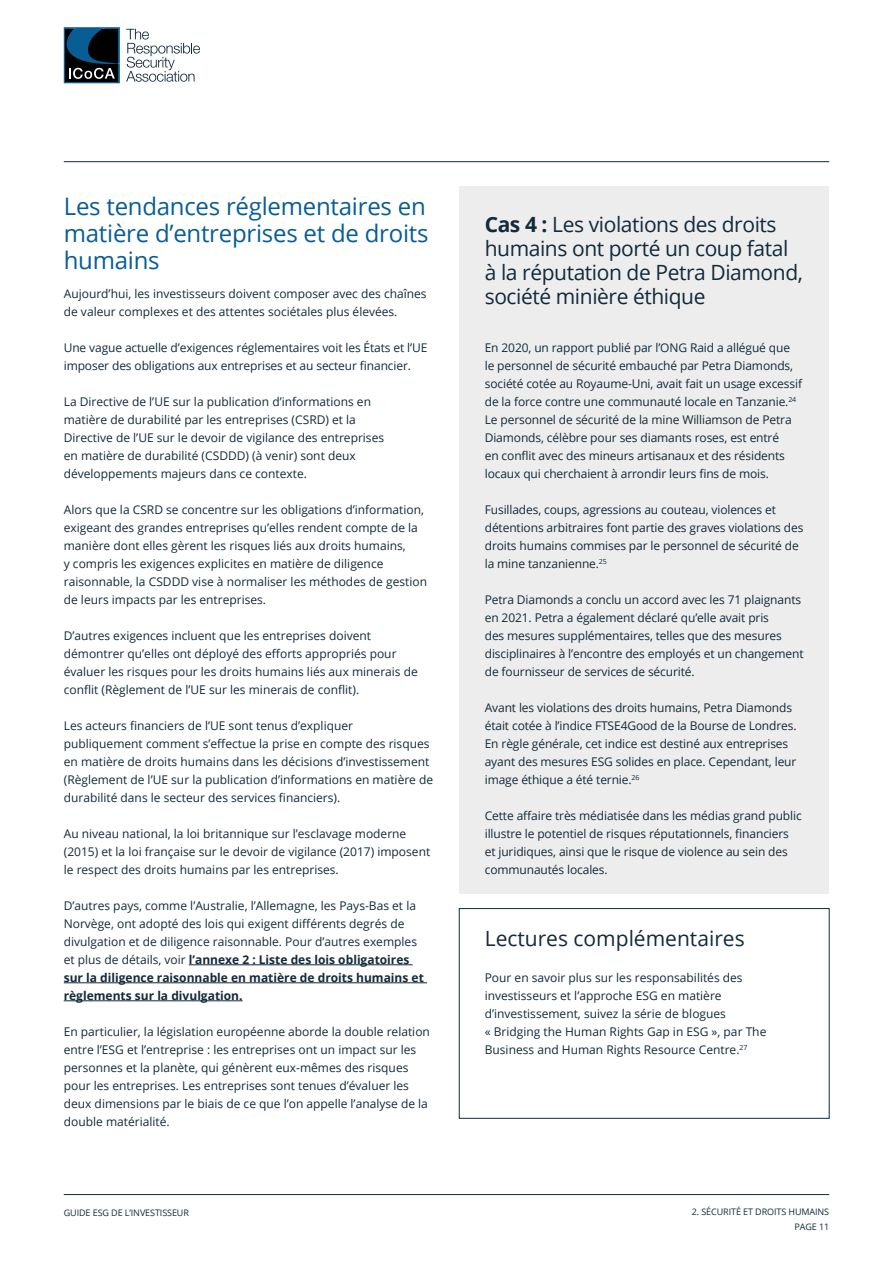
<style>
.page{position:relative;width:893px;height:1263px;background:#fff}
.page>*{position:absolute;margin:0;border:0;box-sizing:border-box;transform-origin:0 0}
.Subtitle{font:24px/27px "Open Sans";letter-spacing:-.01em;color:#085d95;text-align:justify}
.Bullet_Grey_Box{font:21px/24px "Open Sans";letter-spacing:-.02em;color:#122a3a}
.Bullet_Navy_Outline_Box{font:21px "Open Sans";color:#122a3a}
.Body{font:12px/18px "Open Sans";color:#122a3a}
.Bullet_Grey_Box-2{font:12px/18px "Open Sans";letter-spacing:-.01em;color:#122a3a}
.Bullet_Navy_Outline_Box-2{font:12px/18px "Open Sans";color:#122a3a}
.t1{font:9px/15px "Open Sans";letter-spacing:-.01em;color:#122a3a;text-align:right}
.s1{font-weight:700}
</style>
<div class="page">
<hr style="left:64px;top:1194px;width:765px;height:1px;background:#122a3a">
<hr style="left:189px;top:964px;width:224px;height:1px;background:#122a3a">
<hr style="left:64px;top:982px;width:363px;height:1px;background:#122a3a">
<hr style="left:64px;top:1000px;width:179px;height:1px;background:#122a3a">
<div style="left:459px;top:186px;width:370px;height:140px;background:#ededed"></div>
<div style="left:459px;top:313px;width:370px;height:185px;background:#ededed"></div>
<div style="left:459px;top:475px;width:370px;height:113px;background:#ededed"></div>
<div style="left:459px;top:565px;width:370px;height:131px;background:#ededed"></div>
<div style="left:459px;top:673px;width:370px;height:131px;background:#ededed"></div>
<div style="left:459px;top:781px;width:370px;height:113px;background:#ededed"></div>
<div style="left:459px;top:908px;width:371px;height:211px;border:1px solid #122a3a"></div>
<hr style="left:64px;top:161px;width:765px;height:1px;background:#122a3a">
<svg style="left:126px;top:29px;width:74px;height:53px"></svg>
<svg style="left:64px;top:27px;width:56px;height:56px;background:#122f41"></svg>
<p class="Subtitle" style="left:64px;top:192px;width:366px">Les tendances réglementaires en matière d’entreprises et de droits humains</p>
<p class="Body" style="left:64px;top:284px;width:364px">Aujourd’hui, les investisseurs doivent composer avec des chaînes de valeur complexes et des attentes sociétales plus élevées.</p>
<p class="Body" style="left:64px;top:338px;width:365px">Une vague actuelle d’exigences réglementaires voit les États et l’UE imposer des obligations aux entreprises et au secteur financier.</p>
<p class="Body" style="left:64px;top:392px;width:322px">La Directive de l’UE sur la publication d’informations en matière de durabilité par les entreprises (CSRD) et la Directive de l’UE sur le devoir de vigilance des entreprises en matière de durabilité (CSDDD) (à venir) sont deux développements majeurs dans ce contexte.</p>
<p class="Body" style="left:64px;top:500px;width:365px">Alors que la CSRD se concentre sur les obligations d’information, exigeant des grandes entreprises qu’elles rendent compte de la manière dont elles gèrent les risques liés aux droits humains,<br>y compris les exigences explicites en matière de diligence raisonnable, la CSDDD vise à normaliser les méthodes de gestion de leurs impacts par les entreprises.</p>
<p class="Body" style="left:64px;top:626px;width:356px">D’autres exigences incluent que les entreprises doivent démontrer qu’elles ont déployé des efforts appropriés pour évaluer les risques pour les droits humains liés aux minerais de conflit (Règlement de l’UE sur les minerais de conflit).</p>
<p class="Body" style="left:64px;top:716px;width:371px">Les acteurs financiers de l’UE sont tenus d’expliquer publiquement comment s’effectue la prise en compte des risques en matière de droits humains dans les décisions d’investissement (Règlement de l’UE sur la publication d’informations en matière de durabilité dans le secteur des services financiers).</p>
<p class="Body" style="left:64px;top:824px;width:368px">Au niveau national, la loi britannique sur l’esclavage moderne (2015) et la loi française sur le devoir de vigilance (2017) imposent le respect des droits humains par les entreprises.</p>
<p class="Body" style="left:64px;top:896px;width:362px">D’autres pays, comme l’Australie, l’Allemagne, les Pays-Bas et la Norvège, ont adopté des lois qui exigent différents degrés de divulgation et de diligence raisonnable. Pour d’autres exemples et plus de détails, voir <span class="s1">l’annexe 2 : Liste des lois obligatoires sur la diligence raisonnable en matière de droits humains et règlements sur la divulgation.</span></p>
<p class="Body" style="left:64px;top:1022px;width:368px">En particulier, la législation européenne aborde la double relation entre l’ESG et l’entreprise : les entreprises ont un impact sur les personnes et la planète, qui génèrent eux-mêmes des risques pour les entreprises. Les entreprises sont tenues d’évaluer les deux dimensions par le biais de ce que l’on appelle l’analyse de la double matérialité.</p>
<p class="t1" style="left:64px;top:1205px;width:127px">GUIDE ESG DE L’INVESTISSEUR</p>
<p class="Bullet_Grey_Box" style="left:485px;top:212px;width:320px"><span class="s1">Cas 4 :</span> Les violations des droits humains ont porté un coup fatal à la réputation de Petra Diamond, société minière éthique</p>
<p class="Bullet_Grey_Box-2" style="left:485px;top:338px;width:319px">En 2020, un rapport publié par l’ONG Raid a allégué que le personnel de sécurité embauché par Petra Diamonds, société cotée au Royaume-Uni, avait fait un usage excessif de la force contre une communauté locale en Tanzanie.<sup>24<br></sup>Le personnel de sécurité de la mine Williamson de Petra Diamonds, célèbre pour ses diamants roses, est entré<br>en conflit avec des mineurs artisanaux et des résidents locaux qui cherchaient à arrondir leurs fins de mois.</p>
<p class="Bullet_Grey_Box-2" style="left:485px;top:500px;width:320px">Fusillades, coups, agressions au couteau, violences et détentions arbitraires font partie des graves violations des droits humains commises par le personnel de sécurité de la mine tanzanienne.<sup>25</sup></p>
<p class="Bullet_Grey_Box-2" style="left:485px;top:590px;width:320px">Petra Diamonds a conclu un accord avec les 71 plaignants en 2021. Petra a également déclaré qu’elle avait pris<br>des mesures supplémentaires, telles que des mesures disciplinaires à l’encontre des employés et un changement de fournisseur de services de sécurité.</p>
<p class="Bullet_Grey_Box-2" style="left:485px;top:698px;width:313px">Avant les violations des droits humains, Petra Diamonds était cotée à l’indice FTSE4Good de la Bourse de Londres.<br>En règle générale, cet indice est destiné aux entreprises ayant des mesures ESG solides en place. Cependant, leur image éthique a été ternie.<sup>26</sup></p>
<p class="Bullet_Grey_Box-2" style="left:485px;top:806px;width:318px">Cette affaire très médiatisée dans les médias grand public illustre le potentiel de risques réputationnels, financiers et juridiques, ainsi que le risque de violence au sein des communautés locales.</p>
<p class="Bullet_Navy_Outline_Box" style="left:485px;top:924px;width:261px">Lectures complémentaires</p>
<p class="Bullet_Navy_Outline_Box-2" style="left:485px;top:968px;width:283px">Pour en savoir plus sur les responsabilités des investisseurs et l’approche ESG en matière d’investissement, suivez la série de blogues<br>« Bridging the Human Rights Gap in ESG », par The Business and Human Rights Resource Centre.<sup>27</sup></p>
<p class="t1" style="left:692px;top:1203px;width:139px">2. SÉCURITÉ ET DROITS HUMAINS<br>PAGE 11</p>
</div>
